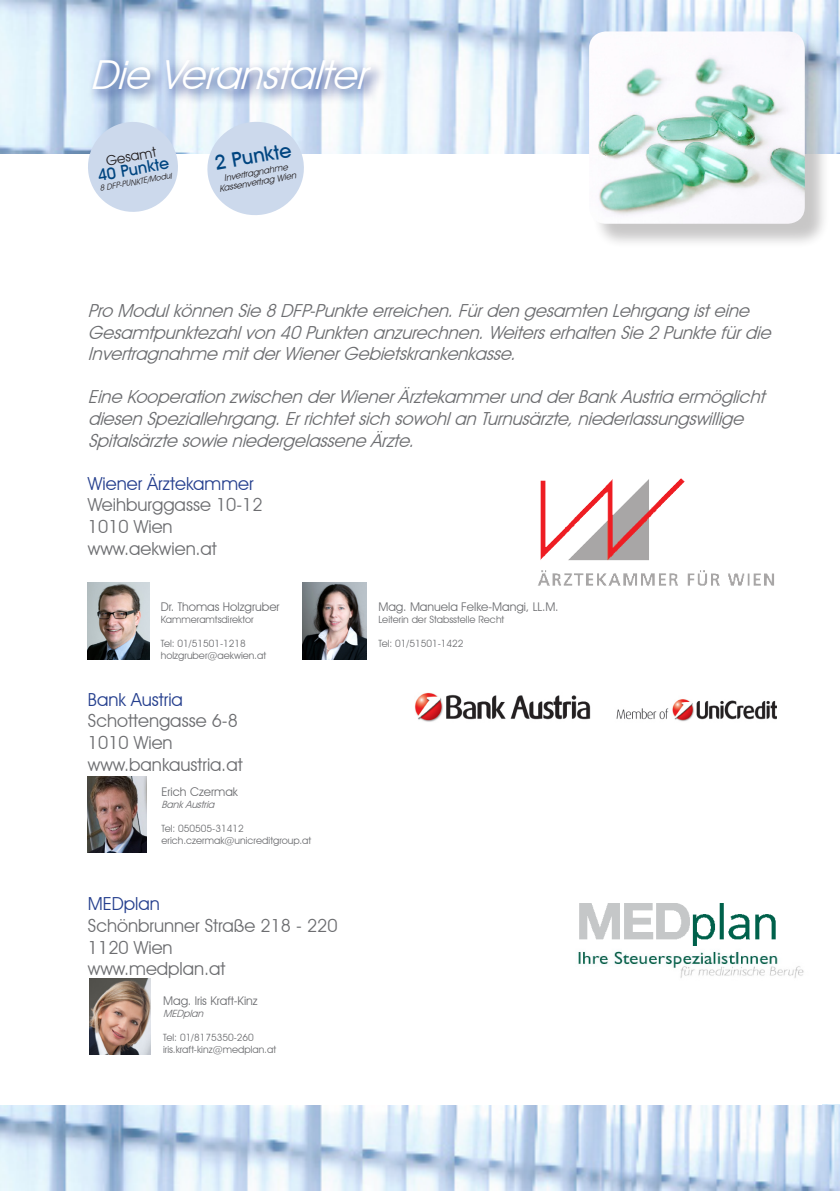
<style>
.page{position:relative;width:840px;height:1191px;background:#fff}
.page>*{position:absolute;margin:0;border:0;box-sizing:border-box;transform-origin:0 0}
.t1{font:italic 40px "Avant Garde IT Cby BT";color:#fff}
.t2{font:500 20px "Avant Garde IT Cby BT";color:#004580}
.t3{font:italic 18px/21.6px "Avant Garde IT Cby BT";color:#6c6d70}
.t4{font:18px/21.6px "Avant Garde IT Cby BT";color:#6c6d70}
.t5{font:18px "Avant Garde IT Cby BT";color:#253f8e}
.t6{font:500 16.2px "Avant Garde IT Cby BT";color:#004580}
.t7{font:14px "Avant Garde IT Cby BT";color:#231f20}
.t8{font:12px "Avant Garde IT Cby BT";color:#6c6d70}
.t9{font:10px/12px "Avant Garde IT Cby BT";color:#6c6d70}
.t10{font:italic 10px "Avant Garde IT Cby BT";color:#6c6d70}
.t11{font:italic 9px/10px "Avant Garde IT Cby BT";color:#231f20;text-align:center}
.t12{font:italic 8.2px "Avant Garde IT Cby BT";color:#231f20}
</style>
<div class="page">
<img style="left:822px;top:1104px;width:17px;height:87px">
<img style="left:0;top:0;width:839px;height:153px">
<img style="left:0;top:1106px;width:839px;height:84px">
<svg style="left:87px;top:55px;width:449px;height:83px"></svg>
<div style="left:591px;top:34px;width:246px;height:223px;background:#231f20;opacity:.25"></div>
<img style="left:588px;top:31px;width:216px;height:193px">
<img style="left:88px;top:583px;width:61px;height:76px">
<svg style="left:84px;top:118px;width:97px;height:94px"></svg>
<img style="left:537px;top:478px;width:237px;height:108px">
<img style="left:302px;top:582px;width:64px;height:78px">
<img style="left:88px;top:776px;width:58px;height:76px">
<img style="left:90px;top:978px;width:60px;height:76px">
<svg style="left:203px;top:118px;width:104px;height:97px"></svg>
<img style="left:414px;top:692px;width:361px;height:30px">
<img style="left:579px;top:903px;width:197px;height:43px">
<img style="left:578px;top:951px;width:226px;height:27px">
<h1 class="t1" style="left:90px;top:50px;width:290px">Die Veranstalter</h1>
<p class="t7" style="left:105px;top:152px;width:52px;rotate:-10deg">Gesamt</p>
<p class="t6" style="left:96px;top:166px;width:74px;rotate:-10deg">40 Punkte</p>
<p class="t12" style="left:99px;top:183px;width:74px;rotate:-10deg">8 DFP-PUNKTE/Modul</p>
<p class="t2" style="left:213px;top:151px;width:79px;rotate:-10deg">2 Punkte</p>
<p class="t11" style="left:216px;top:174px;width:79px;rotate:-10deg">Invertragnahme<br>Kassenvertrag Wien</p>
<p class="t3" style="left:88px;top:299px;width:689px">Pro ModulkönnenSie 8DFP-Punkte erreichen.FürdengesamtenLehrgang isteine<br>Gesamtpunktezahlvon40Punktenanzurechnen.WeiterserhaltenSie 2Punkte fürdie<br>Invertragnahme mitderWienerGebietskrankenkasse.</p>
<p class="t3" style="left:88px;top:386px;width:683px">Eine KooperationzwischenderWienerÄrztekammerund derBankAustria ermöglicht diesenSpeziallehrgang.ErrichtetsichsowohlanTurnusärzte,niederlassungswillige<br>Spitalsärzte sowie niedergelassene Ärzte.</p>
<p class="t5" style="left:88px;top:472px;width:167px">Wiener Ärztekammer</p>
<p class="t4" style="left:88px;top:494px;width:176px">Weihburggasse 10-12<br>1010 Wien www.aekwien.at</p>
<p class="t8" style="left:161px;top:599px;width:120px">Dr. Thomas Holzgruber</p>
<p class="t9" style="left:161px;top:613px;width:94px">Kammeramtsdirektor</p>
<p class="t9" style="left:161px;top:637px;width:107px">Tel: 01/51501-1218 holzgruber@aekwien.at</p>
<p class="t5" style="left:88px;top:688px;width:96px">Bank Austria</p>
<p class="t4" style="left:88px;top:710px;width:156px">Schottengasse 6-8<br>1010 Wien www.bankaustria.at</p>
<p class="t8" style="left:161px;top:784px;width:78px">Erich Czermak</p>
<p class="t10" style="left:161px;top:798px;width:57px">BankAustria</p>
<p class="t9" style="left:161px;top:822px;width:151px">Tel: 050505-31412 erich.czermak@unicreditgroup.at</p>
<p class="t5" style="left:88px;top:893px;width:73px">MEDplan</p>
<p class="t4" style="left:88px;top:914px;width:251px">Schönbrunner Straße 218 - 220<br>1120 Wien<br>www.medplan.at</p>
<p class="t8" style="left:163px;top:993px;width:96px">Mag. Iris Kraft-Kinz</p>
<p class="t10" style="left:163px;top:1007px;width:45px">MEDplan</p>
<p class="t9" style="left:163px;top:1031px;width:114px">Tel: 01/8175350-260 iris.kraft-kinz@medplan.at</p>
<p class="t8" style="left:378px;top:599px;width:182px">Mag. Manuela Felke-Mangi, LL.M.</p>
<p class="t9" style="left:378px;top:613px;width:127px">Leiterin der Stabsstelle Recht</p>
<p class="t9" style="left:378px;top:637px;width:86px">Tel: 01/51501-1422</p>
</div>
